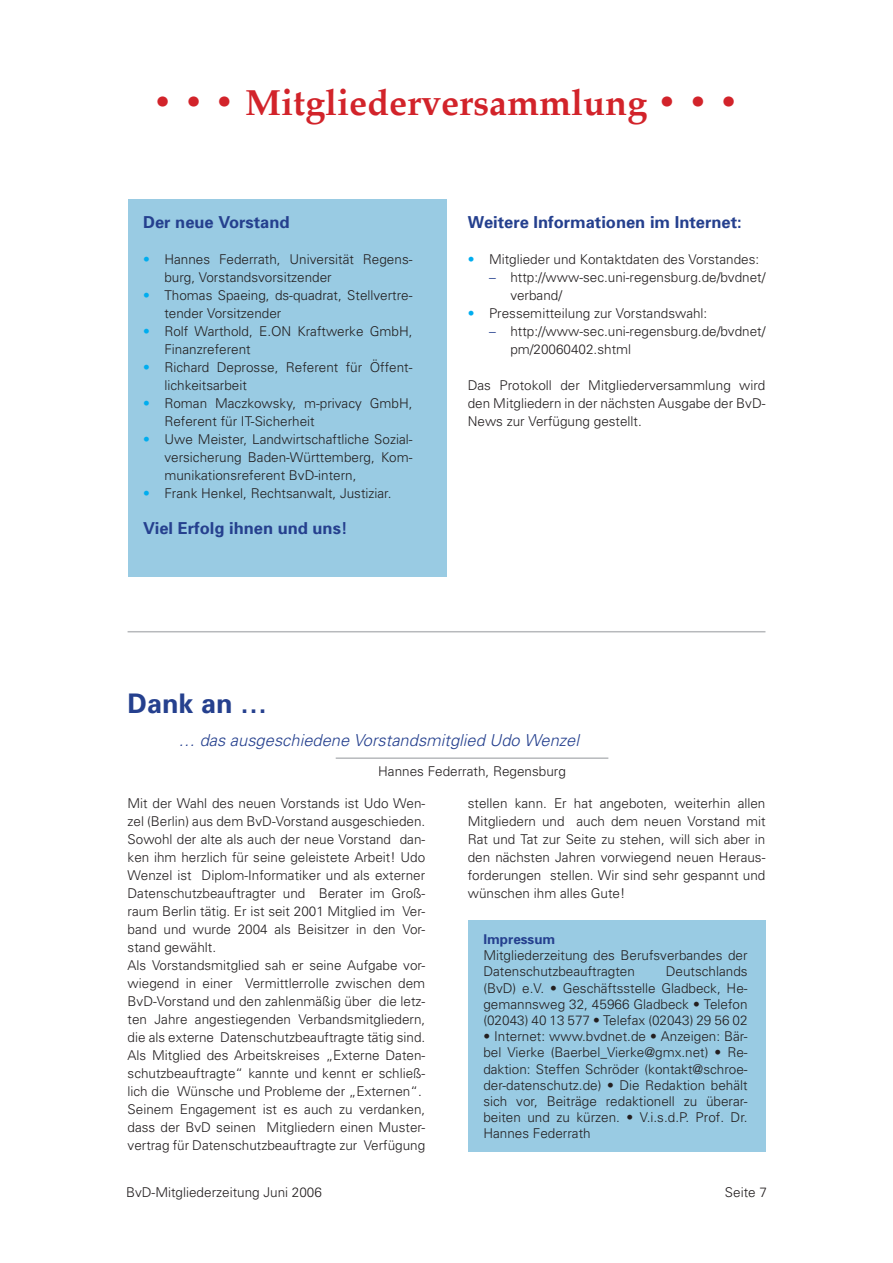
<style>
.page{position:relative;width:893px;height:1263px;background:#fff}
.page>*{position:absolute;margin:0;border:0;box-sizing:border-box;transform-origin:0 0}
.t1{font:700 36px "Palatino";color:#d2232a}
.t2{font:700 27px "Univers";color:#25408e}
.t3{font:700 16.5px "Univers";color:#25408e}
.t4{font:italic 300 16.5px "Univers";color:#25408e}
.t5{font:300 13.5px/18px "Univers";color:#231f20;text-align:justify}
.t6{font:300 13.5px "Univers";color:#00adef}
.t7{font:700 13.5px "Univers";color:#25408e}
.t8{font:300 13.5px "Univers";color:#25408e}
</style>
<div class="page">
<div style="left:128px;top:199px;width:318px;height:377px;background:#99cbe3"></div>
<hr style="left:128px;top:631px;width:637px;height:1px;background:#b7b9bc">
<hr style="left:336px;top:757px;width:272px;height:2px;background:#b7b9bc">
<div style="left:468px;top:921px;width:297px;height:231px;background:#99cbe3"></div>
<h1 class="t1" style="left:152px;top:85px;width:589px">• • • Mitgliederversammlung • • •</h1>
<p class="t3" style="left:143px;top:212px;width:148px">Der neue Vorstand</p>
<p class="t5" style="left:164px;top:250px;width:250px;text-align:left">Hannes Federrath, Universität Regens&shy;burg, Vorstandsvorsitzender<br>Thomas Spaeing, ds-quadrat, Stellvertre&shy;tender Vorsitzender<br>Rolf Warthold, E.ON Kraftwerke GmbH, Finanzreferent<br>Richard Deprosse, Referent für Öffent&shy;lichkeitsarbeit<br>Roman Maczkowsky, m-privacy GmbH, Referent für IT-Sicherheit<br>Uwe Meister, Landwirtschaftliche Sozial&shy;versicherung Baden-Württemberg, Kom&shy;munikationsreferent BvD-intern,<br>Frank Henkel, Rechtsanwalt, Justiziar.</p>
<p class="t3" style="left:143px;top:518px;width:206px">Viel Erfolg ihnen und uns!</p>
<p class="t6" style="left:143px;top:251px;width:8px">•</p>
<p class="t6" style="left:143px;top:287px;width:8px">•</p>
<p class="t6" style="left:143px;top:323px;width:8px">•</p>
<p class="t6" style="left:143px;top:359px;width:8px">•</p>
<p class="t6" style="left:143px;top:395px;width:8px">•</p>
<p class="t6" style="left:143px;top:431px;width:8px">•</p>
<p class="t6" style="left:143px;top:485px;width:8px">•</p>
<p class="t3" style="left:468px;top:212px;width:275px">Weitere Informationen im Internet:</p>
<p class="t5" style="left:489px;top:250px;width:272px">Mitglieder und Kontaktdaten des Vorstandes:</p>
<p class="t5" style="left:510px;top:268px;width:257px">http://www-sec.uni-regensburg.de/bvdnet/</p>
<p class="t5" style="left:510px;top:286px;width:53px">verband/</p>
<p class="t5" style="left:489px;top:304px;width:220px">Pressemitteilung zur Vorstandswahl:</p>
<p class="t5" style="left:510px;top:322px;width:257px">http://www-sec.uni-regensburg.de/bvdnet/</p>
<p class="t5" style="left:510px;top:340px;width:122px">pm/20060402.shtml</p>
<p class="t5" style="left:468px;top:376px;width:299px">Das Protokoll der Mitgliederversammlung wird den Mitgliedern in der nächsten Ausgabe der BvD-News zur Verfügung gestellt.</p>
<p class="t6" style="left:468px;top:251px;width:8px">•</p>
<p class="t8" style="left:489px;top:269px;width:8px">–</p>
<p class="t6" style="left:468px;top:305px;width:8px">•</p>
<p class="t8" style="left:489px;top:323px;width:8px">–</p>
<h2 class="t2" style="left:128px;top:686px;width:141px">Dank an …</h2>
<p class="t4" style="left:179px;top:730px;width:402px">… das ausgeschiedene Vorstandsmitglied Udo Wenzel</p>
<p class="t5" style="left:378px;top:762px;width:189px">Hannes Federrath, Regensburg</p>
<p class="t5" style="left:468px;top:794px;width:299px">stellen kann. Er hat angeboten, weiterhin allen Mitgliedern und auch dem neuen Vorstand mit Rat und Tat zur Seite zu stehen, will sich aber in den nächsten Jahren vorwiegend neuen Heraus&shy;forderungen stellen. Wir sind sehr gespannt und wünschen ihm alles Gute!</p>
<p class="t7" style="left:483px;top:931px;width:73px">Impressum</p>
<p class="t5" style="left:483px;top:947px;width:266px;line-height:16.2px">Mitgliederzeitung des Berufsverbandes der<br>Datenschutzbeauftragten</p>
<p class="t5" style="left:128px;top:794px;width:299px;text-align:left">Mit der Wahl des neuen Vorstands ist Udo Wen&shy;zel (Berlin) aus dem BvD-Vorstand ausgeschieden.<br>Sowohl der alte als auch der neue Vorstand dan&shy;ken ihm herzlich für seine geleistete Arbeit! Udo Wenzel ist Diplom-Informatiker und als externer Datenschutzbeauftragter und Berater im Groß&shy;raum Berlin tätig. Er ist seit 2001 Mitglied im Ver&shy;band und wurde 2004 als Beisitzer in den Vor&shy;stand gewählt.<br>Als Vorstandsmitglied sah er seine Aufgabe vor&shy;wiegend in einer Vermittlerrolle zwischen dem BvD-Vorstand und den zahlenmäßig über die letz&shy;ten Jahre angestiegenden Verbandsmitgliedern, die als externe Datenschutzbeauftragte tätig sind.<br>Als Mitglied des Arbeitskreises „Externe Daten&shy;schutzbeauftragte“ kannte und kennt er schließ&shy;lich die Wünsche und Probleme der „Externen“.<br>Seinem Engagement ist es auch zu verdanken, dass der BvD seinen Mitgliedern einen Muster&shy;vertrag für Datenschutzbeauftragte zur Verfügung</p>
<p class="t5" style="left:483px;top:963px;width:266px;line-height:16.2px;text-indent:182px">Deutschlands (BvD) e.V. • Geschäftsstelle Gladbeck, He&shy;gemannsweg 32, 45966 Gladbeck • Telefon (02043) 40 13 577 • Telefax (02043) 29 56 02</p>
<p class="t5" style="left:483px;top:1028px;width:266px;line-height:16.2px">• Internet: www.bvdnet.de • Anzeigen: Bär&shy;bel Vierke (Baerbel_Vierke@gmx.net) • Re&shy;daktion: Steffen Schröder (kontakt@schroe&shy;der-datenschutz.de) • Die Redaktion behält sich vor, Beiträge redaktionell zu überar&shy;beiten und zu kürzen. • V.i.s.d.P. Prof. Dr.<br>Hannes Federrath</p>
<p class="t5" style="left:126px;top:1183px;width:197px">BvD-Mitgliederzeitung Juni 2006</p>
<p class="t5" style="left:725px;top:1183px;width:44px">Seite 7</p>
</div>
